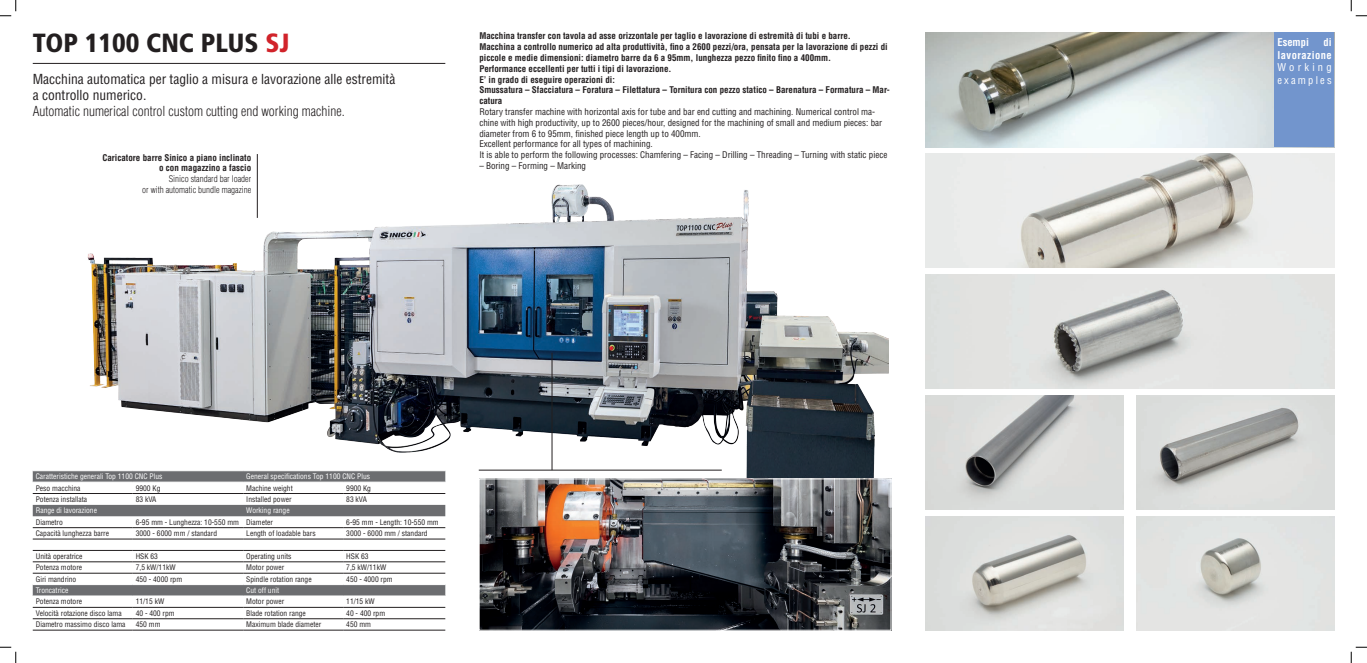
<style>
.page{position:relative;width:1367px;height:663px;background:#fff}
.page>*{position:absolute;margin:0;border:0;box-sizing:border-box;transform-origin:0 0}
.t1{font:900 condensed 26.25px "Frutiger LT Std";color:#231f20}
.t2{font:condensed 13.5px/16.2px "Helvetica LT Std";color:#231f20}
.t3{font:300 condensed 13.5px "Helvetica LT Std";color:#231f20}
.t4{font:700 condensed 10.5px/12.6px "Helvetica LT Std";letter-spacing:.045em;color:#fff;text-align:right}
.t5{font:condensed 10.5px/12.6px "Helvetica LT Std";letter-spacing:.205em;color:#fff}
.t6{font:700 condensed 9px/10.8px "Helvetica LT Std";color:#231f20;text-align:right}
.t7{font:condensed 9px/10.8px "Helvetica LT Std";color:#231f20}
.t8{font:300 condensed 9px/10.8px "Helvetica LT Std";color:#231f20;text-align:right}
.t9{font:condensed 7.5px "Helvetica LT Std";color:#231f20}
.t10{font:condensed 7.5px "Helvetica LT Std";color:#fff}
.s1{color:#d1232a}
</style>
<div class="page">
<hr style="left:33px;top:63px;width:412px;height:1px;background:#231f20">
<div style="left:33px;top:505px;width:412px;height:11px;background:#6c6d70"></div>
<svg style="left:33px;top:585px;width:412px;height:11px;background:#747577"></svg>
<hr style="left:33px;top:493px;width:100px;height:1px;background:#231f20">
<hr style="left:133px;top:493px;width:110px;height:1px;background:#231f20">
<hr style="left:243px;top:493px;width:100px;height:1px;background:#231f20">
<hr style="left:343px;top:493px;width:102px;height:1px;background:#231f20">
<hr style="left:33px;top:527px;width:100px;height:1px;background:#231f20">
<hr style="left:133px;top:527px;width:110px;height:1px;background:#231f20">
<hr style="left:243px;top:527px;width:100px;height:1px;background:#231f20">
<hr style="left:343px;top:527px;width:102px;height:1px;background:#231f20">
<hr style="left:33px;top:539px;width:100px;height:1px;background:#231f20">
<hr style="left:133px;top:539px;width:110px;height:1px;background:#231f20">
<hr style="left:243px;top:539px;width:100px;height:1px;background:#231f20">
<hr style="left:343px;top:539px;width:102px;height:1px;background:#231f20">
<hr style="left:33px;top:550px;width:100px;height:1px;background:#231f20">
<hr style="left:133px;top:550px;width:110px;height:1px;background:#231f20">
<hr style="left:243px;top:550px;width:100px;height:1px;background:#231f20">
<hr style="left:343px;top:550px;width:102px;height:1px;background:#231f20">
<hr style="left:33px;top:562px;width:100px;height:1px;background:#231f20">
<hr style="left:133px;top:562px;width:110px;height:1px;background:#231f20">
<hr style="left:243px;top:562px;width:100px;height:1px;background:#231f20">
<hr style="left:343px;top:562px;width:102px;height:1px;background:#231f20">
<hr style="left:33px;top:573px;width:100px;height:1px;background:#231f20">
<hr style="left:133px;top:573px;width:110px;height:1px;background:#231f20">
<hr style="left:243px;top:573px;width:100px;height:1px;background:#231f20">
<hr style="left:343px;top:573px;width:102px;height:1px;background:#231f20">
<hr style="left:33px;top:607px;width:100px;height:1px;background:#231f20">
<hr style="left:133px;top:607px;width:110px;height:1px;background:#231f20">
<hr style="left:243px;top:607px;width:100px;height:1px;background:#231f20">
<hr style="left:343px;top:607px;width:102px;height:1px;background:#231f20">
<hr style="left:33px;top:619px;width:100px;height:1px;background:#231f20">
<hr style="left:133px;top:619px;width:110px;height:1px;background:#231f20">
<hr style="left:243px;top:619px;width:100px;height:1px;background:#231f20">
<hr style="left:343px;top:619px;width:102px;height:1px;background:#231f20">
<hr style="left:33px;top:630px;width:100px;height:1px;background:#231f20">
<hr style="left:133px;top:630px;width:110px;height:1px;background:#231f20">
<hr style="left:243px;top:630px;width:100px;height:1px;background:#231f20">
<hr style="left:343px;top:630px;width:102px;height:1px;background:#231f20">
<img style="left:36px;top:154px;width:852px;height:328px">
<hr style="left:551px;top:353px;width:1px;height:117px;background:#231f20">
<hr style="left:479px;top:470px;width:243px;height:1px;background:#231f20">
<img style="left:925px;top:154px;width:409px;height:114px">
<img style="left:926px;top:516px;width:197px;height:114px">
<img style="left:925px;top:33px;width:349px;height:114px">
<img style="left:1136px;top:516px;width:198px;height:114px">
<img style="left:925px;top:275px;width:409px;height:114px">
<img style="left:926px;top:395px;width:197px;height:114px">
<img style="left:1136px;top:395px;width:198px;height:114px">
<div style="left:1274px;top:33px;width:60px;height:114px;background:#7295cd"></div>
<img style="left:481px;top:480px;width:408px;height:149px">
<div style="left:479px;top:478px;width:412px;height:153px;border:1px solid #fff"></div>
<svg style="left:0;top:0;width:17px;height:17px"></svg>
<svg style="left:0;top:647px;width:17px;height:16px"></svg>
<svg style="left:1350px;top:0;width:17px;height:17px"></svg>
<svg style="left:1350px;top:647px;width:17px;height:16px"></svg>
<h1 class="t1" style="left:33px;top:28px;width:258px">TOP 1100 CNC PLUS <span class="s1">SJ</span></h1>
<h2 class="t2" style="left:33px;top:71px;width:364px">Macchina automatica per taglio a misura e lavorazione alle estremità a controllo numerico.</h2>
<h2 class="t3" style="left:33px;top:103px;width:313px">Automatic numerical control custom cutting end working machine.</h2>
<p class="t6" style="left:102px;top:152px;width:150px">Caricatore barre Sinico a piano inclinato o con magazzino a fascio</p>
<p class="t8" style="left:142px;top:173px;width:110px">Sinico standard bar loader<br>or with automatic bundle magazine</p>
<p class="t6" style="left:479px;top:31px;width:412px;text-align:left">Macchina transfer con tavola ad asse orizzontale per taglio e lavorazione di estremità di tubi e barre.<br>Macchina a controllo numerico ad alta produttività, fino a 2600 pezzi/ora, pensata per la lavorazione di pezzi di piccole e medie dimensioni: diametro barre da 6 a 95mm, lunghezza pezzo finito fino a 400mm.<br>Performance eccellenti per tutti i tipi di lavorazione.<br>E’ in grado di eseguire operazioni di:<br>Smussatura – Sfacciatura – Foratura – Filettatura – Tornitura con pezzo statico – Barenatura – Formatura – Mar&shy;catura</p>
<p class="t7" style="left:479px;top:106px;width:409px">Rotary transfer machine with horizontal axis for tube and bar end cutting and machining. Numerical control ma&shy;chine with high productivity, up to 2600 pieces/hour, designed for the machining of small and medium pieces: bar diameter from 6 to 95mm, finished piece length up to 400mm.<br>Excellent performance for all types of machining.<br>It is able to perform the following processes: Chamfering – Facing – Drilling – Threading – Turning with static piece</p>
<p class="t7" style="left:479px;top:160px;width:108px">– Boring – Forming – Marking</p>
<p class="t10" style="left:36px;top:472px;width:128px">Caratteristiche generali Top 1100 CNC Plus</p>
<p class="t10" style="left:246px;top:472px;width:125px">General specifications Top 1100 CNC Plus</p>
<p class="t9" style="left:36px;top:483px;width:46px">Peso macchina</p>
<p class="t9" style="left:136px;top:483px;width:26px">9900 Kg</p>
<p class="t9" style="left:246px;top:483px;width:48px">Machine weight</p>
<p class="t9" style="left:346px;top:483px;width:26px">9900 Kg</p>
<p class="t9" style="left:36px;top:494px;width:53px">Potenza installata</p>
<p class="t9" style="left:136px;top:494px;width:22px">83 kVA</p>
<p class="t9" style="left:246px;top:494px;width:47px">Installed power</p>
<p class="t9" style="left:346px;top:494px;width:22px">83 kVA</p>
<p class="t10" style="left:36px;top:506px;width:63px">Range di lavorazione</p>
<p class="t10" style="left:246px;top:506px;width:45px">Working range</p>
<p class="t9" style="left:36px;top:517px;width:29px">Diametro</p>
<p class="t9" style="left:136px;top:517px;width:139px">6-95 mm - Lunghezza: 10-550 mm Diameter</p>
<p class="t9" style="left:346px;top:517px;width:94px">6-95 mm - Length: 10-550 mm</p>
<p class="t9" style="left:36px;top:529px;width:75px">Capacità lunghezza barre</p>
<p class="t9" style="left:136px;top:529px;width:83px">3000 - 6000 mm / standard</p>
<p class="t9" style="left:246px;top:529px;width:71px">Length of loadable bars</p>
<p class="t9" style="left:346px;top:529px;width:83px">3000 - 6000 mm / standard</p>
<p class="t9" style="left:36px;top:551px;width:48px">Unità operatrice</p>
<p class="t9" style="left:136px;top:551px;width:24px">HSK 63</p>
<p class="t9" style="left:246px;top:551px;width:47px">Operating units</p>
<p class="t9" style="left:346px;top:551px;width:24px">HSK 63</p>
<p class="t9" style="left:36px;top:563px;width:48px">Potenza motore</p>
<p class="t9" style="left:136px;top:563px;width:41px">7,5 kW/11kW</p>
<p class="t9" style="left:246px;top:563px;width:40px">Motor power</p>
<p class="t9" style="left:346px;top:563px;width:41px">7,5 kW/11kW</p>
<p class="t9" style="left:36px;top:574px;width:42px">Giri mandrino</p>
<p class="t9" style="left:136px;top:574px;width:48px">450 - 4000 rpm</p>
<p class="t9" style="left:246px;top:574px;width:67px">Spindle rotation range</p>
<p class="t9" style="left:346px;top:574px;width:48px">450 - 4000 rpm</p>
<p class="t10" style="left:36px;top:585px;width:34px">Troncatrice</p>
<p class="t10" style="left:246px;top:585px;width:34px">Cut off unit</p>
<p class="t9" style="left:36px;top:597px;width:48px">Potenza motore</p>
<p class="t9" style="left:136px;top:597px;width:30px">11/15 kW</p>
<p class="t9" style="left:246px;top:597px;width:40px">Motor power</p>
<p class="t9" style="left:346px;top:597px;width:30px">11/15 kW</p>
<p class="t9" style="left:36px;top:608px;width:87px">Velocità rotazione disco lama</p>
<p class="t9" style="left:136px;top:608px;width:40px">40 - 400 rpm</p>
<p class="t9" style="left:246px;top:608px;width:61px">Blade rotation range</p>
<p class="t9" style="left:346px;top:608px;width:40px">40 - 400 rpm</p>
<p class="t9" style="left:36px;top:620px;width:91px">Diametro massimo disco lama</p>
<p class="t9" style="left:136px;top:620px;width:26px">450 mm</p>
<p class="t9" style="left:246px;top:620px;width:76px">Maximum blade diameter</p>
<p class="t9" style="left:346px;top:620px;width:26px">450 mm</p>
<h3 class="t4" style="left:1277px;top:36px;width:56px">di lavorazione</h3>
<h3 class="t5" style="left:1277px;top:61px;width:56px">Working examples</h3>
<h3 class="t4" style="left:1277px;top:36px;width:33px">Esempi</h3>
</div>
